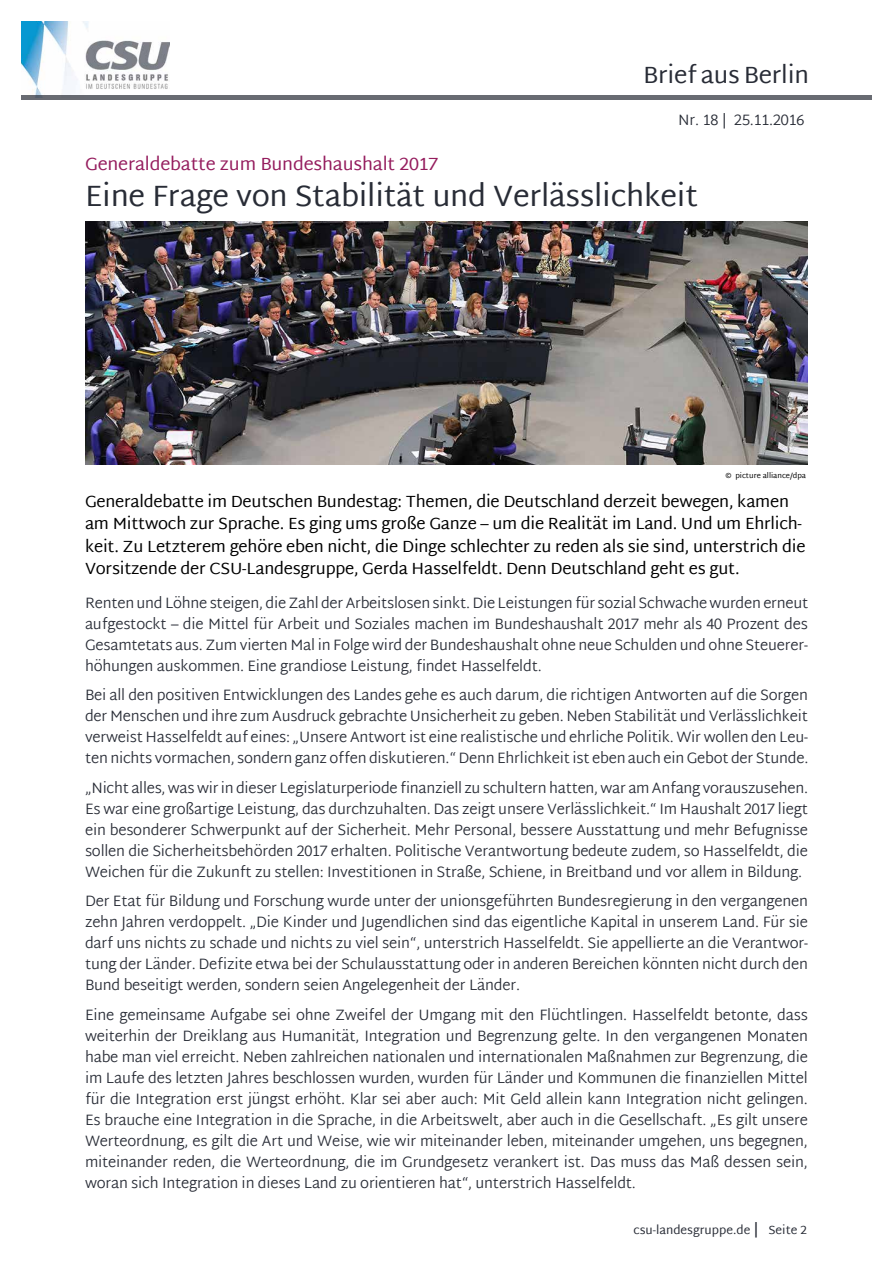
<style>
.page{position:relative;width:893px;height:1263px;background:#fff}
.page>*{position:absolute;margin:0;border:0;box-sizing:border-box;transform-origin:0 0}
._03_BaB_Ü_Fett_Artik{font:30px "Martel Sans";letter-spacing:-.01em;color:#282c36}
.t1{font:24px "Martel Sans";letter-spacing:-.01em;color:#282c36}
._03_BaB_Ü_Beere_Arti{font:18px "Martel Sans";letter-spacing:-.01em;color:#951d5e}
._03_BaB_Teaser{font:16.5px/22.5px "Martel Sans";letter-spacing:-.015em;color:#000}
._04_BaB_Fließtext{font:300 15px/21px "Martel Sans";letter-spacing:-.015em;color:#282c36;text-align:justify}
._08_CSU-LG_de_Seiten{font:12px "Martel Sans";color:#282c36}
._13_BaB_Rechtevermer{font:7.5px "Martel Sans";color:#000}
.s1{font-size:15px}
</style>
<div class="page">
<img style="left:21px;top:21px;width:149px;height:75px">
<hr style="left:21px;top:96px;width:851px;height:4px;background:#686b72">
<img style="left:85px;top:221px;width:723px;height:243px">
<h2 class="t1" style="left:643px;top:61px;width:167px">Brief aus Berlin</h2>
<p class="_04_BaB_Fließtext" style="left:678px;top:110px;width:128px">Nr. 18 | 25.11.2016</p>
<p class="_03_BaB_Ü_Beere_Arti" style="left:85px;top:153px;width:355px">Generaldebatte zum Bundeshaushalt 2017</p>
<p class="_03_BaB_Ü_Fett_Artik" style="left:85px;top:178px;width:615px">Eine Frage von Stabilität und Verlässlichkeit</p>
<p class="_13_BaB_Rechtevermer" style="left:725px;top:471px;width:82px">© picture alliance/dpa</p>
<p class="_03_BaB_Teaser" style="left:85px;top:490px;width:722px">Generaldebatte im Deutschen Bundestag: Themen, die Deutschland derzeit bewegen, kamen am Mittwoch zur Sprache. Es ging ums große Ganze – um die Realität im Land. Und um Ehrlich&shy;keit. Zu Letzterem gehöre eben nicht, die Dinge schlechter zu reden als sie sind, unterstrich die Vorsitzende der CSU-Landesgruppe, Gerda Hasselfeldt. Denn Deutschland geht es gut.</p>
<p class="_04_BaB_Fließtext" style="left:85px;top:593px;width:725px">Renten und Löhne steigen, die Zahl der Arbeitslosen sinkt. Die Leistungen für sozial Schwache wurden erneut aufgestockt – die Mittel für Arbeit und Soziales machen im Bundeshaushalt 2017 mehr als 40 Prozent des Gesamtetats aus. Zum vierten Mal in Folge wird der Bundeshaushalt ohne neue Schulden und ohne Steuerer&shy;höhungen auskommen. Eine grandiose Leistung, findet Hasselfeldt.</p>
<p class="_04_BaB_Fließtext" style="left:85px;top:686px;width:725px">Bei all den positiven Entwicklungen des Landes gehe es auch darum, die richtigen Antworten auf die Sorgen der Menschen und ihre zum Ausdruck gebrachte Unsicherheit zu geben. Neben Stabilität und Verlässlichkeit verweist Hasselfeldt auf eines: „Unsere Antwort ist eine realistische und ehrliche Politik. Wir wollen den Leu&shy;ten nichts vormachen, sondern ganz offen diskutieren.“ Denn Ehrlichkeit ist eben auch ein Gebot der Stunde.</p>
<p class="_04_BaB_Fließtext" style="left:85px;top:778px;width:724px">„Nicht alles, was wir in dieser Legislaturperiode finanziell zu schultern hatten, war am Anfang vorauszusehen.<br>Es war eine großartige Leistung, das durchzuhalten. Das zeigt unsere Verlässlichkeit.“ Im Haushalt 2017 liegt ein besonderer Schwerpunkt auf der Sicherheit. Mehr Personal, bessere Ausstattung und mehr Befugnisse sollen die Sicherheitsbehörden 2017 erhalten. Politische Verantwortung bedeute zudem, so Hasselfeldt, die Weichen für die Zukunft zu stellen: Investitionen in Straße, Schiene, in Breitband und vor allem in Bildung.</p>
<p class="_04_BaB_Fließtext" style="left:85px;top:892px;width:724px">Der Etat für Bildung und Forschung wurde unter der unionsgeführten Bundesregierung in den vergangenen zehn Jahren verdoppelt. „Die Kinder und Jugendlichen sind das eigentliche Kapital in unserem Land. Für sie darf uns nichts zu schade und nichts zu viel sein“, unterstrich Hasselfeldt. Sie appellierte an die Verantwor&shy;tung der Länder. Defizite etwa bei der Schulausstattung oder in anderen Bereichen könnten nicht durch den Bund beseitigt werden, sondern seien Angelegenheit der Länder.</p>
<p class="_04_BaB_Fließtext" style="left:85px;top:1005px;width:724px">Eine gemeinsame Aufgabe sei ohne Zweifel der Umgang mit den Flüchtlingen. Hasselfeldt betonte, dass weiterhin der Dreiklang aus Humanität, Integration und Begrenzung gelte. In den vergangenen Monaten habe man viel erreicht. Neben zahlreichen nationalen und internationalen Maßnahmen zur Begrenzung, die im Laufe des letzten Jahres beschlossen wurden, wurden für Länder und Kommunen die finanziellen Mittel für die Integration erst jüngst erhöht. Klar sei aber auch: Mit Geld allein kann Integration nicht gelingen.<br>Es brauche eine Integration in die Sprache, in die Arbeitswelt, aber auch in die Gesellschaft. „Es gilt unsere Werteordnung, es gilt die Art und Weise, wie wir miteinander leben, miteinander umgehen, uns begegnen, miteinander reden, die Werteordnung, die im Grundgesetz verankert ist. Das muss das Maß dessen sein, woran sich Integration in dieses Land zu orientieren hat“, unterstrich Hasselfeldt.</p>
<p class="_08_CSU-LG_de_Seiten" style="left:633px;top:1223px;width:175px">csu-landesgruppe.de <span class="s1">|</span> Seite 2</p>
</div>
